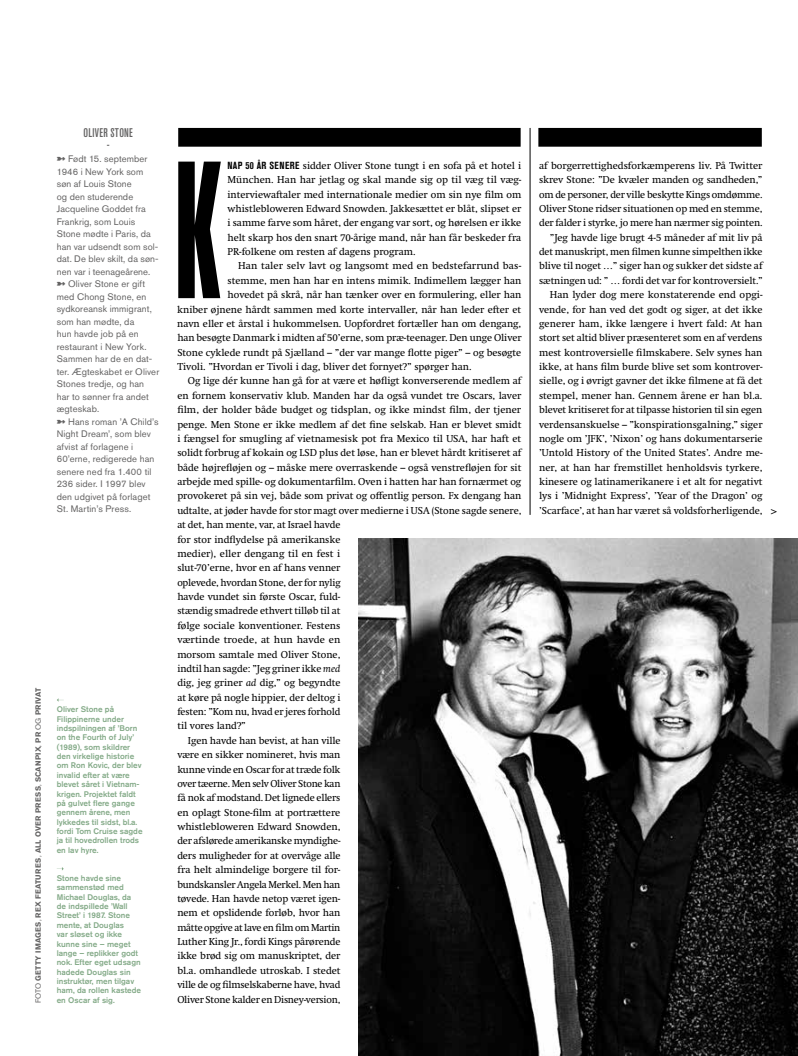
<style>
.page{position:relative;width:798px;height:1056px;background:#fff}
.page>*{position:absolute;margin:0;border:0;box-sizing:border-box;transform-origin:0 0}
.t1{font:700 195.12px "Tungsten Compressed";color:#000}
.t2{font:500 condensed 12.5px/12.5px "Akzidenz Grotesk Pro";letter-spacing:.025em;color:#646363;text-align:center}
.t3{font:10.25px/14.4px "Swift Neue LT Pro";color:#000;text-align:justify}
.t4{font:10.25px "Swift Neue LT Pro";letter-spacing:-.02em;color:#000}
.t5{font:10.25px "Swift Neue LT Pro";letter-spacing:-.025em;color:#000}
.t6{font:9.38px/12.5px "Akzidenz Grotesk Pro";letter-spacing:.01em;color:#646363}
.t7{font:500 8.12px/9.4px "Akzidenz Grotesk Pro";color:#84aa88}
.t8{font:700 7.5px "Akzidenz Grotesk Pro";letter-spacing:.02em;color:#646363}
.s1{font-weight:400}
.s2{font-family:"Akzidenz Grotesk Pro";font-weight:700;font-stretch:condensed}
.s3{font-style:italic}
</style>
<div class="page">
<img style="left:358px;top:538px;width:439px;height:518px">
<div style="left:178px;top:128px;width:342px;height:19px;background:#000"></div>
<div style="left:538px;top:128px;width:223px;height:19px;background:#000"></div>
<hr style="left:529px;top:128px;width:1px;height:387px;background:#000">
<svg style="left:57px;top:698px;width:7px;height:4px"></svg>
<p class="t2" style="left:84px;top:126px;width:51px">OLIVER STONE -</p>
<p class="t6" style="left:57px;top:153px;width:104px">➼ Født 15. september<br>1946 i New York som søn af Louis Stone<br>og den studerende<br>Jacqueline Goddet fra<br>Frankrig, som Louis<br>Stone mødte i Paris, da han var udsendt som sol&shy;dat. De blev skilt, da søn&shy;nen var i teenageårene. ➼ Oliver Stone er gift med Chong Stone, en sydkoreansk immigrant, som han mødte, da<br>hun havde job på en restaurant i New York.<br>Sammen har de en dat&shy;ter. Ægteskabet er Oliver<br>Stones tredje, og han har to sønner fra andet ægteskab.<br>➼ Hans roman ’A Child’s<br>Night Dream’, som blev afvist af forlagene i<br>60’erne, redigerede han senere ned fra 1.400 til<br>236 sider. I 1997 blev den udgivet på forlaget<br>St. Martin’s Press.</p>
<p class="t8" style="left:33px;top:1003px;width:316px;rotate:-90deg"><span class="s1">FOTO</span> GETTY IMAGES<span class="s1">,</span> REX FEATURES<span class="s1">,</span> ALL OVER PRESS<span class="s1">,</span> SCANPIX<span class="s1">,</span> PR <span class="s1">OG</span> PRIVAT</p>
<p class="t7" style="left:57px;top:704px;width:87px">Oliver Stone på<br>Filippinerne under indspilningen af ’Born on the Fourth of July’ (1989), som skildrer den virkelige historie om Ron Kovic, der blev invalid efter at være blevet såret i Vietnam&shy;krigen. Projektet faldt på gulvet flere gange gennem årene, men lykkedes til sidst, bl.a. fordi Tom Cruise sagde ja til hovedrollen trods en lav hyre.</p>
<p class="t7" style="left:57px;top:873px;width:86px">Stone havde sine sammenstød med<br>Michael Douglas, da de indspillede ’Wall<br>Street’ i 1987. Stone mente, at Douglas<br>var sløset og ikke kunne sine – meget lange – replikker godt nok. Efter eget udsagn hadede Douglas sin instruktør, men tilgav ham, da rollen kastede en Oscar af sig.</p>
<h1 class="t1" style="left:175px;top:141px;width:47px">K</h1>
<p class="t3" style="left:227px;top:158px;width:295px"><span class="s2">NAP 50 ÅR SENERE</span> sidder Oliver Stone tungt i en sofa på et hotel i München. Han har jetlag og skal mande sig op til væg til væg&shy;interviewaftaler med internationale medier om sin nye film om whistlebloweren Edward Snowden. Jakkesættet er blåt, slipset er i samme farve som håret, der engang var sort, og hørelsen er ikke helt skarp hos den snart 70-årige mand, når han får beskeder fra PR-folkene om resten af dagens program.</p>
<p class="t3" style="left:238px;top:259px;width:284px">Han taler selv lavt og langsomt med en bedstefarrund bas-</p>
<p class="t3" style="left:227px;top:273px;width:295px">stemme, men han har en intens mimik. Indimellem lægger han</p>
<p class="t3" style="left:227px;top:287px;width:295px">hovedet på skrå, når han tænker over en formulering, eller han</p>
<p class="t3" style="left:177px;top:302px;width:345px">kniber øjnene hårdt sammen med korte intervaller, når han leder efter et</p>
<p class="t3" style="left:177px;top:316px;width:345px">navn eller et årstal i hukommelsen. Uopfordret fortæller han om dengang,</p>
<p class="t3" style="left:177px;top:331px;width:345px">han besøgte Danmark i midten af 50’erne, som præ-teenager. Den unge Oliver</p>
<p class="t3" style="left:177px;top:345px;width:345px">Stone cyklede rundt på Sjælland – ”der var mange flotte piger” – og besøgte</p>
<p class="t3" style="left:177px;top:359px;width:296px">Tivoli. ”Hvordan er Tivoli i dag, bliver det fornyet?” spørger han.</p>
<p class="t3" style="left:188px;top:374px;width:335px">Og lige dér kunne han gå for at være et høfligt konverserende medlem af</p>
<p class="t3" style="left:177px;top:388px;width:345px">en fornem konservativ klub. Manden har da også vundet tre Oscars, laver</p>
<p class="t3" style="left:177px;top:402px;width:345px">film, der holder både budget og tidsplan, og ikke mindst film, der tjener</p>
<p class="t3" style="left:177px;top:417px;width:345px">penge. Men Stone er ikke medlem af det fine selskab. Han er blevet smidt</p>
<p class="t3" style="left:177px;top:431px;width:345px">i fængsel for smugling af vietnamesisk pot fra Mexico til USA, har haft et</p>
<p class="t3" style="left:177px;top:446px;width:345px">solidt forbrug af kokain og LSD plus det løse, han er blevet hårdt kritiseret af</p>
<p class="t3" style="left:177px;top:460px;width:345px">både højrefløjen og – måske mere overraskende – også venstrefløjen for sit</p>
<p class="t3" style="left:177px;top:474px;width:345px">arbejde med spille- og dokumentarfilm. Oven i hatten har han fornærmet og</p>
<p class="t3" style="left:177px;top:489px;width:345px">provokeret på sin vej, både som privat og offentlig person. Fx dengang han</p>
<p class="t3" style="left:177px;top:503px;width:345px">udtalte, at jøder havde for stor magt over medierne i USA (Stone sagde senere,</p>
<p class="t3" style="left:177px;top:517px;width:165px">at det, han mente, var, at Israel havde</p>
<p class="t3" style="left:177px;top:532px;width:165px">for stor indflydelse på amerikanske</p>
<p class="t3" style="left:177px;top:546px;width:164px">medier), eller dengang til en fest i</p>
<p class="t3" style="left:177px;top:561px;width:165px">slut-70’erne, hvor en af hans venner</p>
<p class="t3" style="left:177px;top:575px;width:165px">oplevede, hvordan Stone, der for nylig</p>
<p class="t3" style="left:177px;top:589px;width:164px">havde vundet sin første Oscar, fuld-</p>
<p class="t3" style="left:177px;top:604px;width:165px">stændig smadrede ethvert tilløb til at</p>
<p class="t3" style="left:177px;top:618px;width:164px">følge sociale konventioner. Festens</p>
<p class="t3" style="left:177px;top:632px;width:164px">værtinde troede, at hun havde en</p>
<p class="t3" style="left:177px;top:647px;width:165px">morsom samtale med Oliver Stone,</p>
<p class="t3" style="left:177px;top:661px;width:164px">indtil han sagde: ”Jeg griner ikke <span class="s3">med</span></p>
<p class="t3" style="left:177px;top:676px;width:165px">dig, jeg griner <span class="s3">ad</span> dig,” og begyndte</p>
<p class="t3" style="left:177px;top:690px;width:164px">at køre på nogle hippier, der deltog i</p>
<p class="t3" style="left:177px;top:704px;width:165px">festen: ”Kom nu, hvad er jeres forhold</p>
<p class="t3" style="left:177px;top:719px;width:70px">til vores land?”</p>
<p class="t3" style="left:188px;top:733px;width:154px">Igen havde han bevist, at han ville</p>
<p class="t3" style="left:177px;top:747px;width:164px">være en sikker nomineret, hvis man</p>
<p class="t4" style="left:177px;top:763px;width:165px">kunne vinde en Oscar for at træde folk</p>
<p class="t5" style="left:177px;top:777px;width:165px">over tæerne. Men selv Oliver Stone kan</p>
<p class="t3" style="left:177px;top:791px;width:164px">få nok af modstand. Det lignede ellers</p>
<p class="t3" style="left:177px;top:805px;width:164px">en oplagt Stone-film at portrættere</p>
<p class="t3" style="left:177px;top:819px;width:165px">whistlebloweren Edward Snowden,</p>
<p class="t3" style="left:177px;top:834px;width:164px">der afslørede amerikanske myndighe-</p>
<p class="t3" style="left:177px;top:848px;width:164px">ders muligheder for at overvåge alle</p>
<p class="t3" style="left:177px;top:862px;width:164px">fra helt almindelige borgere til for-</p>
<p class="t4" style="left:177px;top:878px;width:164px">bundskansler Angela Merkel. Men han</p>
<p class="t3" style="left:177px;top:891px;width:164px">tøvede. Han havde netop været igen-</p>
<p class="t3" style="left:177px;top:906px;width:164px">nem et opslidende forløb, hvor han</p>
<p class="t4" style="left:177px;top:921px;width:164px">måtte opgive at lave en film om Martin</p>
<p class="t3" style="left:177px;top:934px;width:164px">Luther King Jr., fordi Kings pårørende</p>
<p class="t3" style="left:177px;top:949px;width:165px">ikke brød sig om manuskriptet, der</p>
<p class="t3" style="left:177px;top:963px;width:165px">bl.a. omhandlede utroskab. I stedet</p>
<p class="t3" style="left:177px;top:977px;width:165px">ville de og filmselskaberne have, hvad</p>
<p class="t4" style="left:177px;top:993px;width:165px">Oliver Stone kalder en Disney-version,</p>
<p class="t3" style="left:539px;top:158px;width:225px;text-align:right">af borgerrettighedsforkæmperens liv. På Twitter skrev Stone: ”De kvæler manden og sandheden,” om de personer, der ville beskytte Kings omdømme.<br>Oliver Stone ridser situationen op med en stemme, der falder i styrke, jo mere han nærmer sig pointen. ”Jeg havde lige brugt 4-5 måneder af mit liv på det manuskript, men filmen kunne simpelthen ikke blive til noget …” siger han og sukker det sidste af sætningen ud: ” … fordi det var for kontroversielt.” Han lyder dog mere konstaterende end opgi&shy;vende, for han ved det godt og siger, at det ikke generer ham, ikke længere i hvert fald: At han stort set altid bliver præsenteret som en af verdens mest kontroversielle filmskabere. Selv synes han ikke, at hans film burde blive set som kontrover&shy;sielle, og i øvrigt gavner det ikke filmene at få det stempel, mener han. Gennem årene er han bl.a. blevet kritiseret for at tilpasse historien til sin egen verdensanskuelse – ”konspirationsgalning,” siger nogle om ’JFK’, ’Nixon’ og hans dokumentarserie ’Untold History of the United States’. Andre me&shy;ner, at han har fremstillet henholdsvis tyrkere, kinesere og latinamerikanere i et alt for negativt lys i ’Midnight Express’, ’Year of the Dragon’ og ’Scarface’, at han har været så voldsforherligende,</p>
<p class="t3" style="left:770px;top:504px;width:8px">&gt;</p>
</div>
